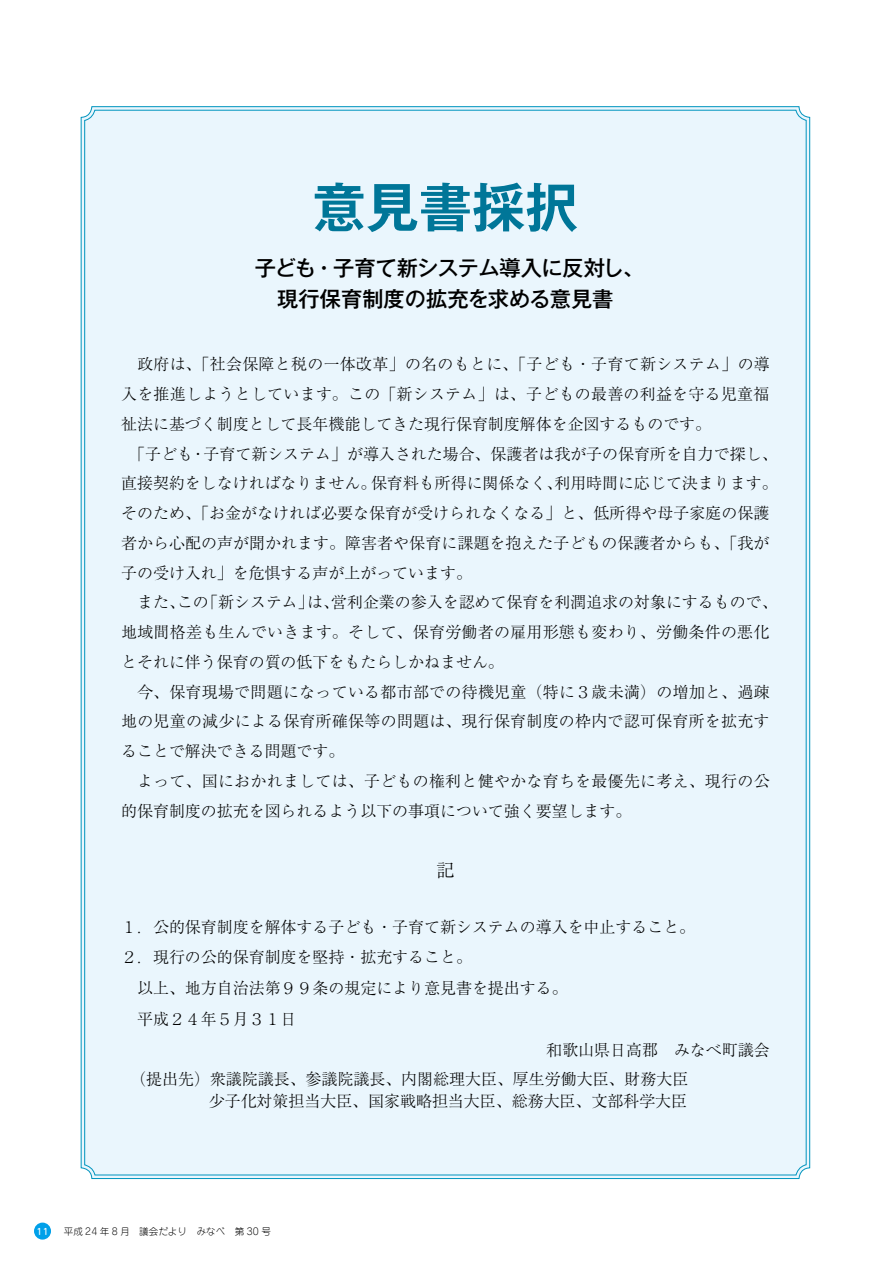
<style>
.page{position:relative;width:893px;height:1263px;background:#fff}
.page>*{position:absolute;margin:0;border:0;box-sizing:border-box;transform-origin:0 0}
.t1{font:700 53.1px "Gothic MB101 Pro De";color:#007698}
.t2{font:500 21.3px/30.9px "Gothic MB101 Pro";letter-spacing:-.01em;color:#000;text-align:center}
.t3{font:300 18px "Ryumin Pro";color:#000}
.t4{font:300 15.9px/29.7px "Ryumin Pro";color:#000;text-align:justify}
.t5{font:300 15.9px/29.7px "Ryumin Pro";letter-spacing:.02em;color:#000}
.t6{font:10.65px "DFHS Maru Gothic Std W4";color:#fff}
.t7{font:300 9.6px "Jun 101 Pro";color:#000}
</style>
<div class="page">
<div style="left:80px;top:106px;width:730px;height:1073px;background:#eaf6fd"></div>
<div style="left:34px;top:1222px;width:17px;height:17px;background:#00a0e9;border-radius:50%"></div>
<h1 class="t1" style="left:313px;top:163px;width:267px">意見書採択</h1>
<h2 class="t2" style="left:255px;top:250px;width:391px">子ども・子育て新システム導入に反対し、現行保育制度の拡充を求める意見書</h2>
<p class="t5" style="left:137px;top:348px;width:634px">政府は、「社会保障と税の一体改革」の名のもとに、「子ども・子育て新システム」の導</p>
<p class="t5" style="left:121px;top:378px;width:650px">入を推進しようとしています。この「新システム」は、子どもの最善の利益を守る児童福</p>
<p class="t4" style="left:121px;top:408px;width:591px">祉法に基づく制度として長年機能してきた現行保育制度解体を企図するものです。</p>
<p class="t4" style="left:204px;top:437px;width:576px">子育て新システム」が導入された場合、保護者は我が子の保育所を自力で探し、</p>
<p class="t4" style="left:129px;top:437px;width:65px">「子ども</p>
<p class="t4" style="left:190px;top:437px;width:17px">・</p>
<p class="t4" style="left:121px;top:467px;width:257px">直接契約をしなければなりません。</p>
<p class="t4" style="left:121px;top:497px;width:650px">そのため、「お金がなければ必要な保育が受けられなくなる」と、低所得や母子家庭の保護</p>
<p class="t4" style="left:121px;top:527px;width:650px">者から心配の声が聞かれます。障害者や保育に課題を抱えた子どもの保護者からも、「我が</p>
<p class="t4" style="left:121px;top:556px;width:352px">子の受け入れ」を危惧する声が上がっています。</p>
<p class="t4" style="left:331px;top:586px;width:448px">営利企業の参入を認めて保育を利潤追求の対象にするもので、</p>
<p class="t4" style="left:371px;top:467px;width:193px">保育料も所得に関係なく、</p>
<p class="t4" style="left:554px;top:467px;width:225px">利用時間に応じて決まります。</p>
<p class="t4" style="left:202px;top:586px;width:138px">「新システムは」、</p>
<p class="t5" style="left:121px;top:586px;width:650px;text-indent:16px">また、<br>地域間格差も生んでいきます。そして、保育労働者の雇用形態も変わり、労働条件の悪化とそれに伴う保育の質の低下をもたらしかねません。</p>
<p class="t4" style="left:121px;top:676px;width:650px;text-indent:16px">今、保育現場で問題になっている都市部での待機児童（特に３歳未満）の増加と、過疎地の児童の減少による保育所確保等の問題は、現行保育制度の枠内で認可保育所を拡充することで解決できる問題です。</p>
<p class="t5" style="left:121px;top:765px;width:650px;text-indent:16px">よって、国におかれましては、子どもの権利と健やかな育ちを最優先に考え、現行の公的保育制度の拡充を図られるよう以下の事項について強く要望します。</p>
<p class="t4" style="left:177px;top:586px;width:33px">この</p>
<p class="t3" style="left:436px;top:856px;width:20px">記</p>
<p class="t4" style="left:121px;top:910px;width:576px">１．公的保育制度を解体する子ども・子育て新システムの導入を中止すること。</p>
<p class="t4" style="left:121px;top:941px;width:352px">２．現行の公的保育制度を堅持・拡充すること。</p>
<p class="t4" style="left:121px;top:972px;width:448px">　以上、地方自治法第９９条の規定により意見書を提出する。</p>
<p class="t4" style="left:121px;top:1003px;width:177px">　平成２４年５月３１日</p>
<p class="t4" style="left:546px;top:1034px;width:225px">和歌山県日高郡　みなべ町議会</p>
<p class="t4" style="left:130px;top:1066px;width:560px;line-height:22.4px;text-align:right">（提出先）衆議院議長、参議院議長、内閣総理大臣、厚生労働大臣、財務大臣少子化対策担当大臣、国家戦略担当大臣、総務大臣、文部科学大臣</p>
<p class="t6" style="left:36px;top:1225px;width:14px">11</p>
<p class="t7" style="left:64px;top:1223px;width:209px">平成 24 年 8 月　議会だより　みなべ　第 30 号</p>
</div>
